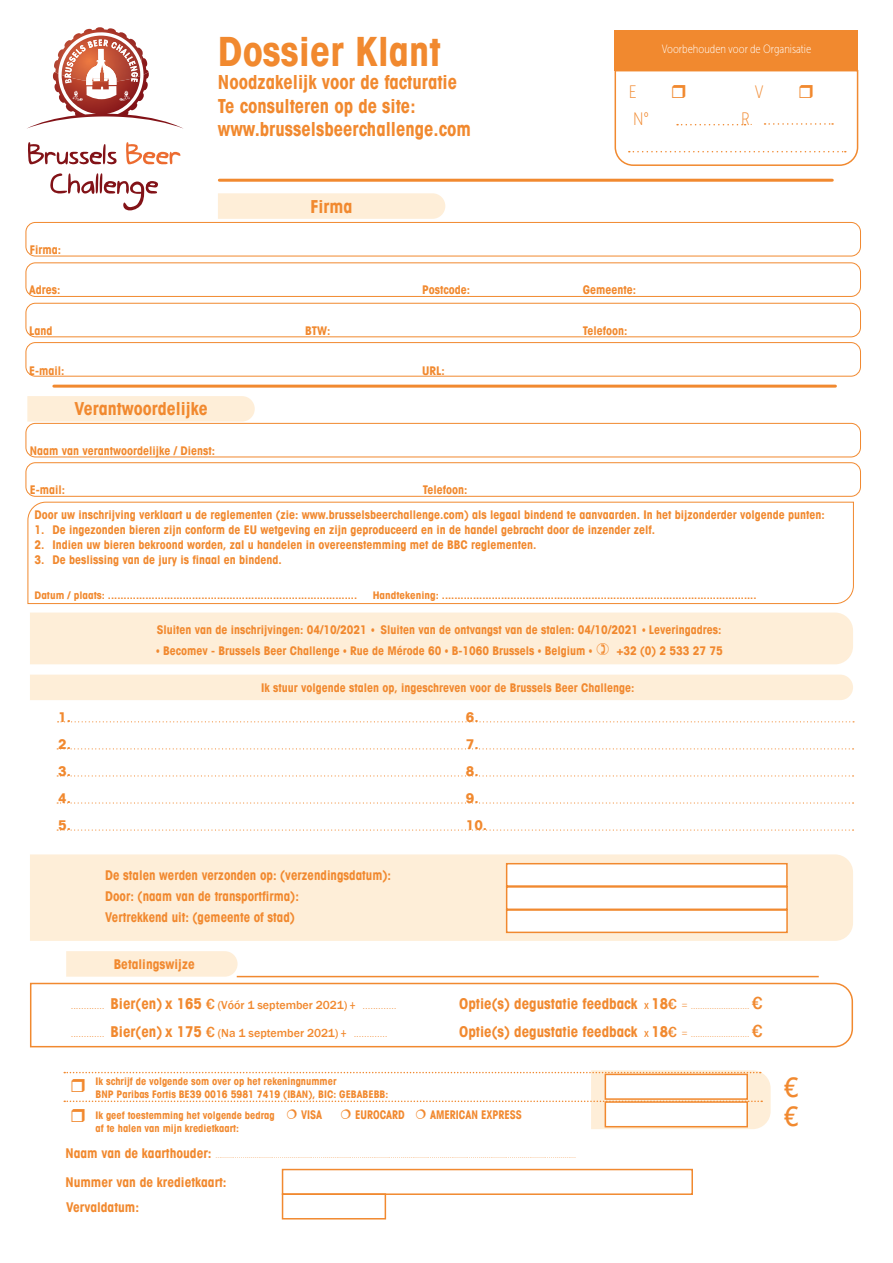
<style>
.page{position:relative;width:893px;height:1263px;background:#fff}
.page>*{position:absolute;margin:0;border:0;box-sizing:border-box;transform-origin:0 0}
.t1{font:700 condensed 40.5px "Avant Garde";color:#f1892f}
.t2{font:27px/28.3px "Trebuchet MS";color:#f1892f}
.t3{font:700 condensed 19.5px/23.4px "Avant Garde";color:#f1892f;scale:.96 1}
.t4{font:700 condensed 18px "Avant Garde";color:#f1892f}
.t5{font:18px "Museo Sans Cond 100";color:#f1892f}
.t6{font:700 condensed 15px "Avant Garde";color:#f1892f}
.t7{font:15px "Museo Sans Cond 100";color:#f1892f}
.t8{font:700 condensed 13.5px/21px "Avant Garde";color:#f1892f;scale:.96 1}
.t9{font:700 condensed 13.5px/25.5px "Avant Garde";color:#f1892f}
.t10{font:700 condensed 13.5px/27px "Avant Garde";color:#f1892f;text-align:justify;scale:1.14 1}
.t11{font:700 condensed 12px "Avant Garde";color:#f1892f}
.t12{font:12px "Museo Sans Cond 100";color:#fff}
.t13{font:700 condensed 12px "Avant Garde";color:#f1892f;scale:.9 1}
.t14{font:700 condensed 10.5px "Avant Garde";color:#f1892f;scale:1.07 1}
.t15{font:10.5px "Museo Sans Cond 100";color:#f1892f;scale:1.07 1}
.t16{font:700 condensed 10.5px/12.6px "Avant Garde";color:#f1892f}
.s1{font-family:"Museo Sans Cond 100";font-weight:400;font-stretch:normal;font-size:13.5px}
.s2{font-family:"Avant Garde";font-weight:700;font-stretch:condensed}
.s3{font-family:"Franklin Gothic";font-weight:500}
.s4{font-family:"Franklin Gothic";font-weight:500;font-size:12px}
.s5{font-family:"Museo Sans Cond 500";font-size:12px}
.s6{font-family:"Museo Sans Cond 500";font-weight:400;font-stretch:normal;font-size:12px}
.s7{font-family:"Franklin Gothic";font-weight:500;font-stretch:normal}
.s8{font-family:"Franklin Gothic";font-weight:500;font-stretch:normal;font-size:18px}
.s9{font-family:"Avant Garde";font-weight:700;font-stretch:condensed;font-size:13.5px}
</style>
<div class="page">
<div style="left:27px;top:396px;width:228px;height:26px;background:#feeed8"></div>
<svg style="left:28px;top:142px;width:89px;height:23px"></svg>
<svg style="left:126px;top:142px;width:55px;height:23px"></svg>
<svg style="left:50px;top:173px;width:108px;height:37px"></svg>
<svg style="left:63px;top:36px;width:86px;height:65px"></svg>
<img style="left:54px;top:27px;width:46px;height:47px">
<div style="left:614px;top:30px;width:244px;height:41px;background:#f1892f"></div>
<div style="left:218px;top:193px;width:227px;height:26px;background:#feeed8"></div>
<hr style="left:54px;top:385px;width:781px;height:3px;background:#f1892f">
<hr style="left:219px;top:179px;width:613px;height:3px;background:#f1892f">
<svg style="left:27px;top:501px;width:827px;height:103px"></svg>
<div style="left:30px;top:675px;width:823px;height:25px;background:#feeed8"></div>
<svg style="left:58px;top:721px;width:796px;height:1px"></svg>
<svg style="left:57px;top:748px;width:796px;height:1px"></svg>
<svg style="left:57px;top:775px;width:796px;height:1px"></svg>
<svg style="left:57px;top:802px;width:796px;height:1px"></svg>
<svg style="left:57px;top:829px;width:796px;height:2px"></svg>
<svg style="left:30px;top:982px;width:824px;height:66px"></svg>
<div style="left:30px;top:854px;width:823px;height:87px;background:#feeed8"></div>
<div style="left:66px;top:951px;width:172px;height:26px;background:#feeed8"></div>
<svg style="left:505px;top:862px;width:283px;height:72px"></svg>
<hr style="left:237px;top:976px;width:582px;height:1px;background:#f1892f">
<div style="left:282px;top:1169px;width:411px;height:26px;border:2px solid #f1892f"></div>
<div style="left:282px;top:1193px;width:104px;height:26px;border:2px solid #f1892f"></div>
<div style="left:26px;top:222px;width:835px;height:34px;border:1px solid #f1892f;border-radius:9px"></div>
<div style="left:26px;top:263px;width:835px;height:34px;border:1px solid #f1892f;border-radius:9px"></div>
<div style="left:26px;top:303px;width:835px;height:34px;border:1px solid #f1892f;border-radius:9px"></div>
<div style="left:26px;top:342px;width:835px;height:34px;border:1px solid #f1892f;border-radius:9px"></div>
<div style="left:26px;top:423px;width:835px;height:34px;border:1px solid #f1892f;border-radius:9px"></div>
<div style="left:26px;top:462px;width:835px;height:34px;border:1px solid #f1892f;border-radius:9px"></div>
<svg style="left:614px;top:70px;width:245px;height:96px"></svg>
<div style="left:30px;top:612px;width:823px;height:52px;background:#feeed8"></div>
<svg style="left:64px;top:1070px;width:707px;height:59px"></svg>
<h1 class="t1" style="left:218px;top:25px;width:224px">Dossier Klant</h1>
<h3 class="t3" style="left:218px;top:70px;width:265px">Noodzakelijk voor de facturatie<br>Te consulteren op de site: www.brusselsbeerchallenge.com</h3>
<h3 class="t4" style="left:311px;top:195px;width:43px">Firma</h3>
<p class="t12" style="left:662px;top:42px;width:151px">Voorbehouden voor de Organisatie</p>
<h3 class="t5" style="left:629px;top:82px;width:9px">E</h3>
<h3 class="t5" style="left:755px;top:82px;width:10px">V</h3>
<h3 class="t5" style="left:633px;top:109px;width:18px">N°</h3>
<h3 class="t5" style="left:741px;top:109px;width:13px">R.</h3>
<p class="t11" style="left:30px;top:242px;width:33px">Firma:</p>
<p class="t11" style="left:29px;top:282px;width:33px">Adres:</p>
<p class="t11" style="left:422px;top:282px;width:49px">Postcode:</p>
<p class="t11" style="left:583px;top:282px;width:55px">Gemeente:</p>
<p class="t11" style="left:29px;top:323px;width:25px">Land</p>
<p class="t11" style="left:305px;top:323px;width:27px">BTW:</p>
<p class="t11" style="left:583px;top:323px;width:46px">Telefoon:</p>
<p class="t11" style="left:29px;top:363px;width:37px">E-mail:</p>
<p class="t11" style="left:422px;top:363px;width:24px">URL:</p>
<h3 class="t4" style="left:74px;top:397px;width:135px">Verantwoordelijke</h3>
<p class="t11" style="left:30px;top:443px;width:187px">Naam van verantwoordelijke / Dienst:</p>
<p class="t11" style="left:30px;top:481px;width:37px">E-mail:</p>
<p class="t11" style="left:423px;top:481px;width:46px">Telefoon:</p>
<p class="t11" style="left:35px;top:507px;width:792px">Door uw inschrijving verklaart u de reglementen (zie: www.brusselsbeerchallenge.com) als legaal bindend te aanvaarden. In het bijzonderder volgende punten:</p>
<p class="t11" style="left:35px;top:522px;width:622px">1. De ingezonden bieren zijn conform de EU wetgeving en zijn geproduceerd en in de handel gebracht door de inzender zelf.</p>
<p class="t11" style="left:35px;top:537px;width:504px">2. Indien uw bieren bekroond worden, zal u handelen in overeenstemming met de BBC reglementen.</p>
<p class="t11" style="left:35px;top:552px;width:249px">3. De beslissing van de jury is finaal en bindend.</p>
<p class="t14" style="left:35px;top:588px;width:303px">Datum / plaats: ................................................................................</p>
<p class="t14" style="left:373px;top:588px;width:360px">Handtekening: .....................................................................................................</p>
<p class="t11" style="left:157px;top:622px;width:566px">Sluiten van de inschrijvingen: 04/10/2021 <span class="s1">•</span> Sluiten van de ontvangst van de stalen: 04/10/2021 <span class="s1">•</span> Leveringadres:</p>
<p class="t11" style="left:156px;top:643px;width:439px"><span class="s1">•</span> Becomev - Brussels Beer Challenge <span class="s1">•</span> Rue de Mérode 60 <span class="s1">•</span> B-1060 Brussels <span class="s1">•</span> Belgium <span class="s1">•</span></p>
<p class="t11" style="left:616px;top:643px;width:108px">+32 (0) 2 533 27 75</p>
<p class="t11" style="left:261px;top:680px;width:375px">Ik stuur volgende stalen op, ingeschreven voor de Brussels Beer Challenge:</p>
<p class="t10" style="left:58px;top:703px;width:13px">1.<br>2.<br>3.<br>4.<br>5.</p>
<p class="t10" style="left:466px;top:703px;width:20px;text-align:left">6.<br>7.<br>8.<br>9.<br>10.</p>
<p class="t8" style="left:105px;top:864px;width:299px">De stalen werden verzonden op: (verzendingsdatum):<br>Door: (naam van de transportfirma):<br>Vertrekkend uit: (gemeente of stad)</p>
<p class="t9" style="left:114px;top:951px;width:83px">Betalingswijze</p>
<p class="t7" style="left:71px;top:995px;width:327px">..........… <span class="s2">Bier(en) x 165</span> <span class="s3">€</span> <span class="s4">(Vóór 1 september 2021)</span> <span class="s5">+</span> ..........…</p>
<p class="t6" style="left:459px;top:993px;width:305px">Optie(s) degustatie feedback <span class="s6">x</span> 18<span class="s7">€</span> <span class="s1">= .........................</span> <span class="s8">€</span></p>
<p class="t7" style="left:71px;top:1024px;width:318px">..........… <span class="s2">Bier(en) x 175</span> <span class="s3">€</span> <span class="s4">(Na 1 september 2021)</span> <span class="s5">+</span> ..........…</p>
<p class="t6" style="left:459px;top:1022px;width:305px">Optie(s) degustatie feedback <span class="s6">x</span> 18<span class="s7">€</span> <span class="s1">= .........................</span> <span class="s8">€</span></p>
<p class="t16" style="left:96px;top:1075px;width:294px">Ik schrijf de volgende som over op het rekeningnummer<br>BNP Paribas Fortis BE39 0016 5981 7419 (IBAN), BIC: GEBABEBB:</p>
<p class="t16" style="left:96px;top:1108px;width:181px">Ik geef toestemming het volgende bedrag</p>
<p class="t13" style="left:301px;top:1107px;width:25px">VISA</p>
<p class="t13" style="left:355px;top:1107px;width:57px">EUROCARD</p>
<p class="t13" style="left:430px;top:1107px;width:104px">AMERICAN EXPRESS</p>
<p class="t16" style="left:96px;top:1121px;width:145px">af te halen van mijn kredietkaart:</p>
<p class="t15" style="left:65px;top:1149px;width:479px"><span class="s9">Naam van de kaarthouder:</span> .........................................................................................................................................................................................</p>
<p class="t9" style="left:65px;top:1169px;width:163px">Nummer van de kredietkaart:<br>Vervaldatum:</p>
<h2 class="t2" style="left:784px;top:1073px;width:16px">€ €</h2>
</div>
